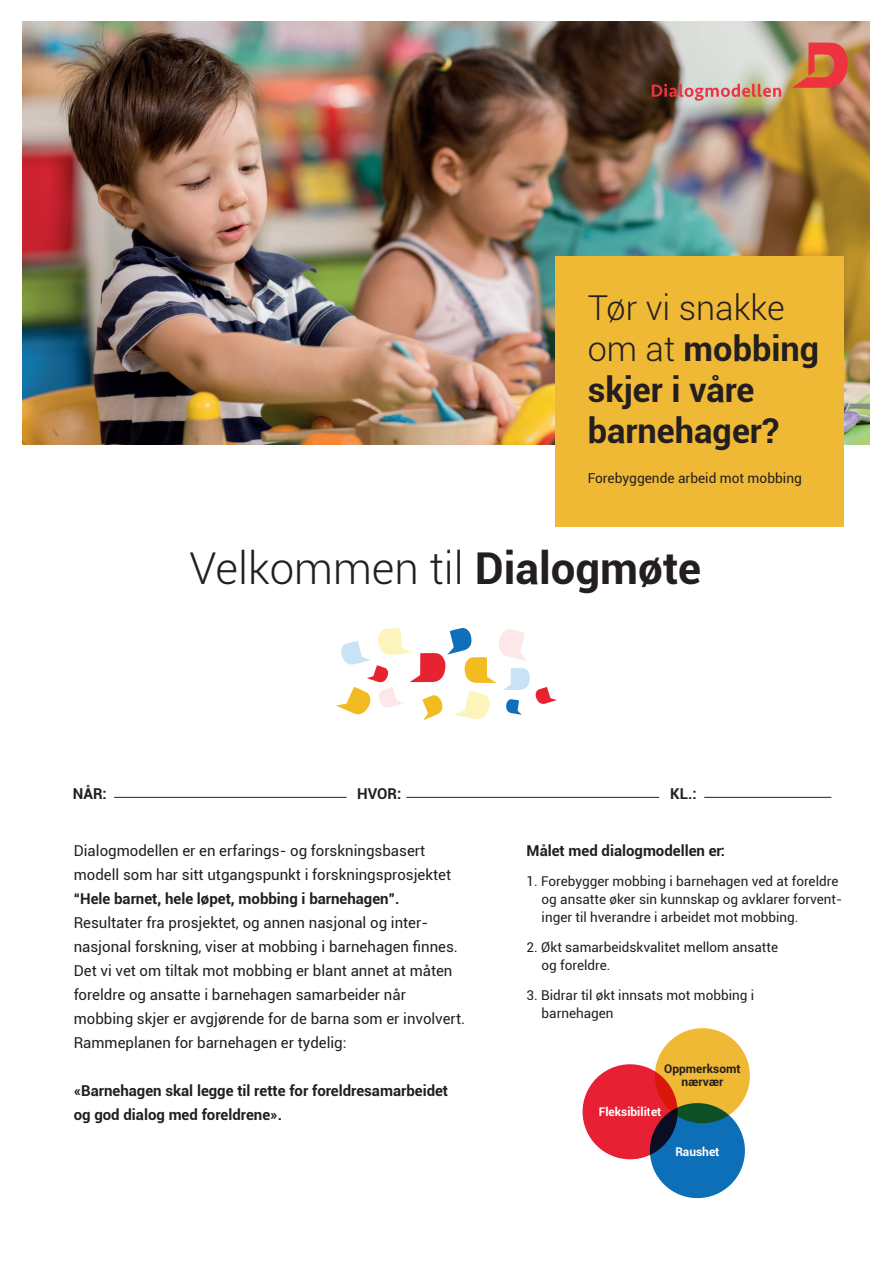
<style>
.page{position:relative;width:893px;height:1263px;background:#fff}
.page>*{position:absolute;margin:0;border:0;box-sizing:border-box;transform-origin:0 0}
.t1{font:300 43.95px "Roboto";color:#231f20}
.t2{font:700 34.35px/41.1px "Roboto";color:#231f20}
.t3{font:15px/24px "Roboto";color:#231f20}
.t4{font:700 15px/24px "Roboto";color:#231f20}
.t5{font:13.65px "Roboto";color:#231f20}
.t6{font:13.5px/18px "Roboto";color:#231f20}
.t7{font:700 12px "Roboto";color:#fff}
.t8{font:700 12px/12.9px "Roboto";color:#231f20;text-align:center}
.s1{font-weight:300}
.s2{font-weight:700}
</style>
<div class="page">
<img style="left:22px;top:21px;width:848px;height:424px">
<svg style="left:652px;top:84px;width:129px;height:17px;background:#c0867c"></svg>
<svg style="left:792px;top:42px;width:56px;height:47px;background:#d06447"></svg>
<svg style="left:336px;top:628px;width:221px;height:93px"></svg>
<div style="left:583px;top:1064px;width:95px;height:95px;background:#e72033;border-radius:50%"></div>
<div style="left:655px;top:1028px;width:95px;height:95px;background:#f0b935;border-radius:50%"></div>
<svg style="left:650px;top:1103px;width:95px;height:95px;background:#0d639a"></svg>
<hr style="left:114px;top:797px;width:233px;height:1px;background:#231f20">
<hr style="left:406px;top:797px;width:253px;height:1px;background:#231f20">
<hr style="left:704px;top:797px;width:127px;height:1px;background:#231f20">
<div style="left:556px;top:257px;width:288px;height:270px;background:#f0b935"></div>
<h2 class="t2" style="left:588px;top:286px;width:233px"><span class="s1">Tør vi snakke om at</span> mobbing skjer i våre barnehager?</h2>
<p class="t5" style="left:588px;top:469px;width:216px">Forebyggende arbeid mot mobbing</p>
<h1 class="t1" style="left:190px;top:538px;width:513px">Velkommen til <span class="s2">Dialogmøte</span></h1>
<p class="t4" style="left:73px;top:781px;width:36px">NÅR:</p>
<p class="t4" style="left:357px;top:781px;width:46px">HVOR:</p>
<p class="t4" style="left:670px;top:781px;width:28px">KL.:</p>
<p class="t3" style="left:74px;top:838px;width:379px">Dialogmodellen er en erfarings- og forskningsbasert modell som har sitt utgangspunkt i forskningsprosjektet</p>
<p class="t4" style="left:74px;top:886px;width:327px">“Hele barnet, hele løpet, mobbing i barnehagen”.</p>
<p class="t3" style="left:74px;top:910px;width:393px">Resultater fra prosjektet, og annen nasjonal og inter&shy;nasjonal forskning, viser at mobbing i barnehagen finnes.<br>Det vi vet om tiltak mot mobbing er blant annet at måten foreldre og ansatte i barnehagen samarbeider når mobbing skjer er avgjørende for de barna som er involvert.<br>Rammeplanen for barnehagen er tydelig:</p>
<p class="t4" style="left:74px;top:1078px;width:376px">«Barnehagen skal legge til rette for foreldresamarbeidet og god dialog med foreldrene».</p>
<p class="t4" style="left:527px;top:838px;width:200px">Målet med dialogmodellen er:</p>
<p class="t6" style="left:542px;top:872px;width:302px;text-indent:-15px">1. Forebygger mobbing i barnehagen ved at foreldre og ansatte øker sin kunnskap og avklarer forvent&shy;inger til hverandre i arbeidet mot mobbing.</p>
<p class="t6" style="left:542px;top:938px;width:238px;text-indent:-15px">2. Økt samarbeidskvalitet mellom ansatte og foreldre.</p>
<p class="t6" style="left:542px;top:986px;width:214px;text-indent:-15px">3. Bidrar til økt innsats mot mobbing i barnehagen</p>
<p class="t8" style="left:664px;top:1062px;width:78px">Oppmerksomt nærvær</p>
<p class="t7" style="left:599px;top:1103px;width:64px">Fleksibilitet</p>
<p class="t7" style="left:675px;top:1143px;width:46px">Raushet</p>
</div>
